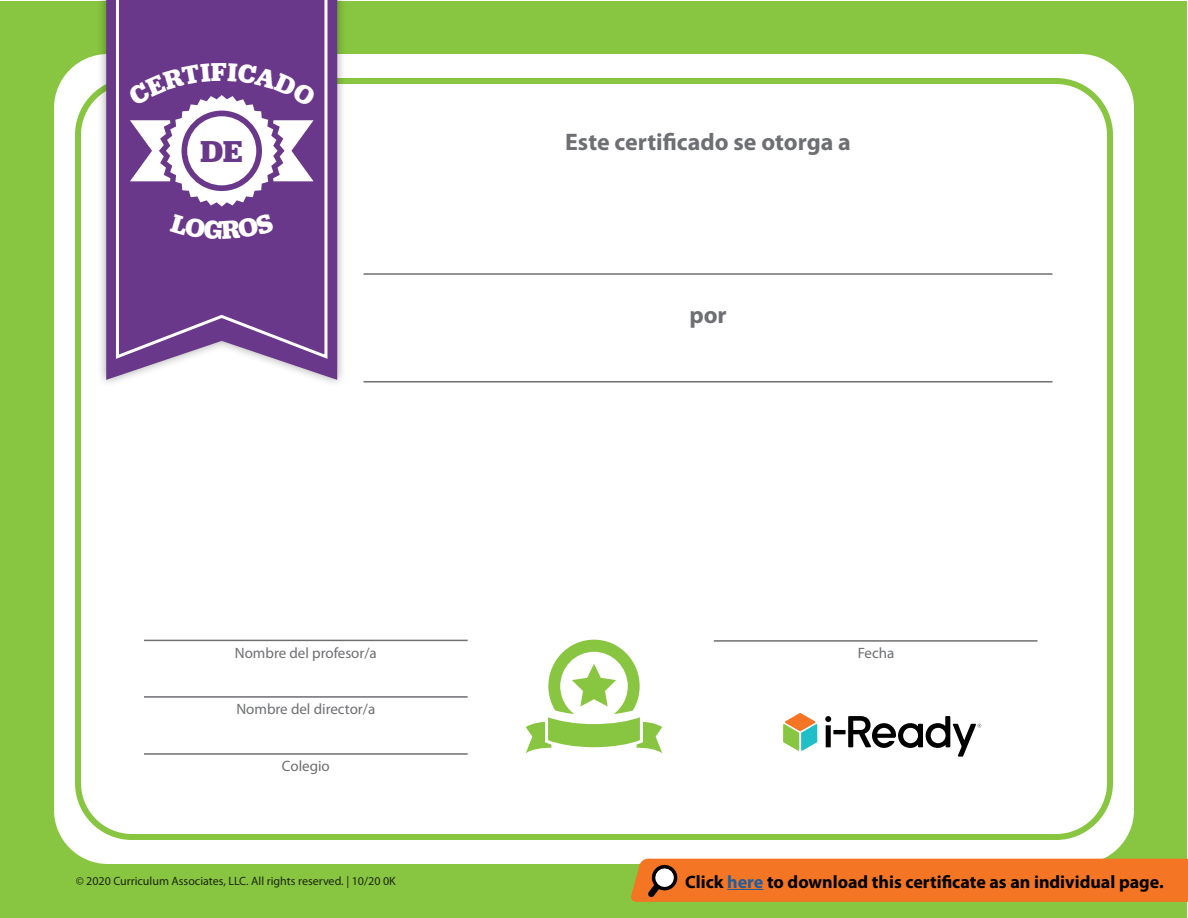
<style>
.page{position:relative;width:1188px;height:918px;background:#fff}
.page>*{position:absolute;margin:0;border:0;box-sizing:border-box;transform-origin:0 0}
.t1{font:700 31.5px "Jubilat";color:#6a388a}
.t2{font:700 24px "Myriad Pro";color:#6e6f72}
.t3{font:700 18px "Myriad Pro";color:#000}
.t4{font:15px "Myriad Pro";color:#6e6f72}
.t5{font:12px "Myriad Pro";color:#000}
.s1{color:#215e9e}
</style>
<div class="page">
<div style="left:1px;top:1px;width:1186px;height:916px;background:#88c540"></div>
<div style="left:54px;top:54px;width:1080px;height:810px;background:#fff;border-radius:54px"></div>
<div style="left:75px;top:78px;width:1038px;height:762px;border:6px solid #88c540;border-radius:54px"></div>
<div style="left:96px;top:0;width:251px;height:389px;background:#000;opacity:.35"></div>
<svg style="left:106px;top:0;width:231px;height:380px;fill:#6a388a"></svg>
<svg style="left:114px;top:0;width:215px;height:361px;background:#764893"></svg>
<hr style="left:364px;top:273px;width:688px;height:2px;background:#6e6f72">
<hr style="left:364px;top:381px;width:688px;height:1px;background:#6e6f72">
<hr style="left:144px;top:696px;width:324px;height:2px;background:#6e6f72">
<hr style="left:144px;top:753px;width:324px;height:2px;background:#6e6f72">
<hr style="left:144px;top:640px;width:324px;height:1px;background:#6e6f72">
<svg style="left:526px;top:640px;width:136px;height:113px"></svg>
<hr style="left:714px;top:640px;width:323px;height:2px;background:#6e6f72">
<svg style="left:783px;top:713px;width:34px;height:38px"></svg>
<div style="left:826px;top:725px;width:5px;height:22px;background:#000"></div>
<svg style="left:833px;top:730px;width:13px;height:4px"></svg>
<svg style="left:848px;top:716px;width:133px;height:41px"></svg>
<svg style="left:825px;top:716px;width:6px;height:6px"></svg>
<div style="left:631px;top:859px;width:557px;height:43px;background:#f47523"></div>
<svg style="left:127px;top:63px;width:190px;height:144px"></svg>
<div style="left:170px;top:213px;width:104px;height:27px;background:#6a388a"></div>
<p class="t1" style="left:201px;top:131px;width:44px">DE</p>
<p class="t2" style="left:565px;top:128px;width:287px">Este certificado se otorga a</p>
<p class="t2" style="left:689px;top:301px;width:39px">por</p>
<p class="t4" style="left:235px;top:644px;width:143px">Nombre del profesor/a</p>
<p class="t4" style="left:858px;top:645px;width:38px">Fecha</p>
<p class="t4" style="left:236px;top:701px;width:140px">Nombre del director/a</p>
<p class="t4" style="left:282px;top:758px;width:49px">Colegio</p>
<p class="t5" style="left:76px;top:874px;width:322px">© 2020 Curriculum Associates, LLC. All rights reserved. | 10/20 0K</p>
<p class="t3" style="left:685px;top:871px;width:480px">Click <span class="s1">here</span> to download this certificate as an individual page.</p>
</div>
